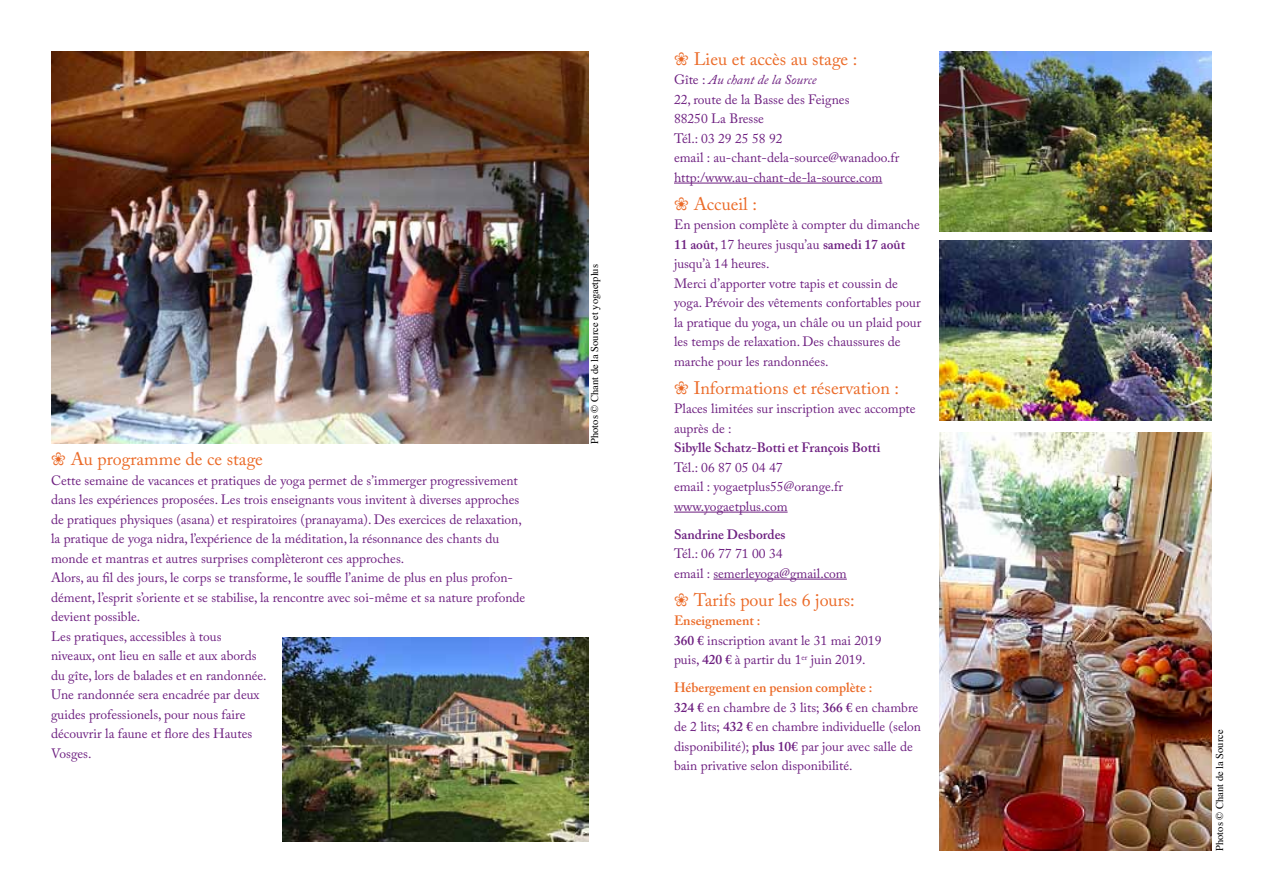
<style>
.page{position:relative;width:1263px;height:893px;background:#fff}
.page>*{position:absolute;margin:0;border:0;box-sizing:border-box;transform-origin:0 0}
.t1{font:18px "Adobe Caslon Pro";color:#eb6a27}
.t2{font:13.5px/19.5px "Adobe Caslon Pro";color:#6d1f80}
.t3{font:600 13.5px "Adobe Caslon Pro";color:#6d1f80}
.t4{font:10.5px "Times";color:#000}
.s1{font-style:italic}
.s2{font-weight:600}
.s3{font-weight:600;color:#eb6a27}
</style>
<div class="page">
<hr style="left:674px;top:183px;width:208px;height:1px;background:#6d1f80">
<hr style="left:674px;top:512px;width:113px;height:1px;background:#6d1f80">
<hr style="left:713px;top:579px;width:134px;height:1px;background:#6d1f80">
<img style="left:940px;top:241px;width:272px;height:180px">
<img style="left:940px;top:51px;width:272px;height:180px">
<img style="left:940px;top:433px;width:272px;height:417px">
<img style="left:282px;top:638px;width:307px;height:204px">
<img style="left:51px;top:51px;width:538px;height:392px">
<h1 class="t1" style="left:51px;top:449px;width:213px">❀ Au programme de ce stage</h1>
<p class="t2" style="left:51px;top:471px;width:476px">Cette semaine de vacances et pratiques de yoga permet de s’immerger progressivement dans les expériences proposées. Les trois enseignants vous invitent à diverses approches de pratiques physiques (asana) et respiratoires (pranayama). Des exercices de relaxation, la pratique de yoga nidra, l’expérience de la méditation, la résonnance des chants du monde et mantras et autres surprises complèteront ces approches.<br>Alors, au fil des jours, le corps se transforme, le souffle l’anime de plus en plus profon&shy;dément, l’esprit s’oriente et se stabilise, la rencontre avec soi-même et sa nature profonde devient possible.<br>Les pratiques, accessibles à tous<br>niveaux, ont lieu en salle et aux abords<br>du gîte, lors de balades et en randonnée.<br>Une randonnée sera encadrée par deux<br>guides professionels, pour nous faire<br>découvrir la faune et flore des Hautes<br>Vosges.</p>
<p class="t4" style="left:585px;top:444px;width:181px;rotate:-90deg">Photos © Chant de la Source et yogaetplus</p>
<h1 class="t1" style="left:674px;top:48px;width:185px">❀ Lieu et accès au stage :</h1>
<p class="t2" style="left:674px;top:70px;width:227px">Gîte : <span class="s1">Au chant de la Source<br></span>22, route de la Basse des Feignes<br>88250 La Bresse<br>Tél.: 03 29 25 58 92<br>email : au-chant-dela-source@wanadoo.fr http:/www.au-chant-de-la-source.com</p>
<h1 class="t1" style="left:674px;top:193px;width:84px">❀ Accueil :</h1>
<p class="t2" style="left:674px;top:215px;width:249px">En pension complète à compter du dimanche <span class="s2">11 août</span>, 17 heures jusqu’au <span class="s2">samedi 17 août </span>jusqu’à 14 heures.<br>Merci d’apporter votre tapis et coussin de yoga. Prévoir des vêtements confortables pour la pratique du yoga, un châle ou un plaid pour les temps de relaxation. Des chaussures de marche pour les randonnées.</p>
<h1 class="t1" style="left:674px;top:377px;width:227px">❀ Informations et réservation :</h1>
<p class="t2" style="left:674px;top:399px;width:243px">Places limitées sur inscription avec accompte auprès de :</p>
<p class="t3" style="left:674px;top:440px;width:208px">Sibylle Schatz-Botti et François Botti</p>
<p class="t2" style="left:674px;top:457px;width:170px">Tél.: 06 87 05 04 47<br>email : yogaetplus55@orange.fr www.yogaetplus.com</p>
<p class="t3" style="left:674px;top:526px;width:113px">Sandrine Desbordes</p>
<p class="t2" style="left:674px;top:544px;width:174px">Tél.: 06 77 71 00 34<br>email : semerleyoga@gmail.com</p>
<h1 class="t1" style="left:674px;top:589px;width:182px">❀ Tarifs pour les 6 jours:</h1>
<p class="t2" style="left:674px;top:611px;width:209px"><span class="s3">Enseignement :<br></span><span class="s2">360 €</span> inscription avant le 31 mai 2019 puis, <span class="s2">420 €</span> à partir du 1<sup>er</sup> juin 2019.</p>
<p class="t2" style="left:674px;top:678px;width:248px"><span class="s3">Hébergement en pension complète :<br></span><span class="s2">324 €</span> en chambre de 3 lits; <span class="s2">366 €</span> en chambre de 2 lits; <span class="s2">432 €</span> en chambre individuelle (selon disponibilité); <span class="s2">plus 10€</span> par jour avec salle de bain privative selon disponibilité.</p>
<p class="t4" style="left:1210px;top:851px;width:123px;rotate:-90deg">Photos © Chant de la Source</p>
</div>
